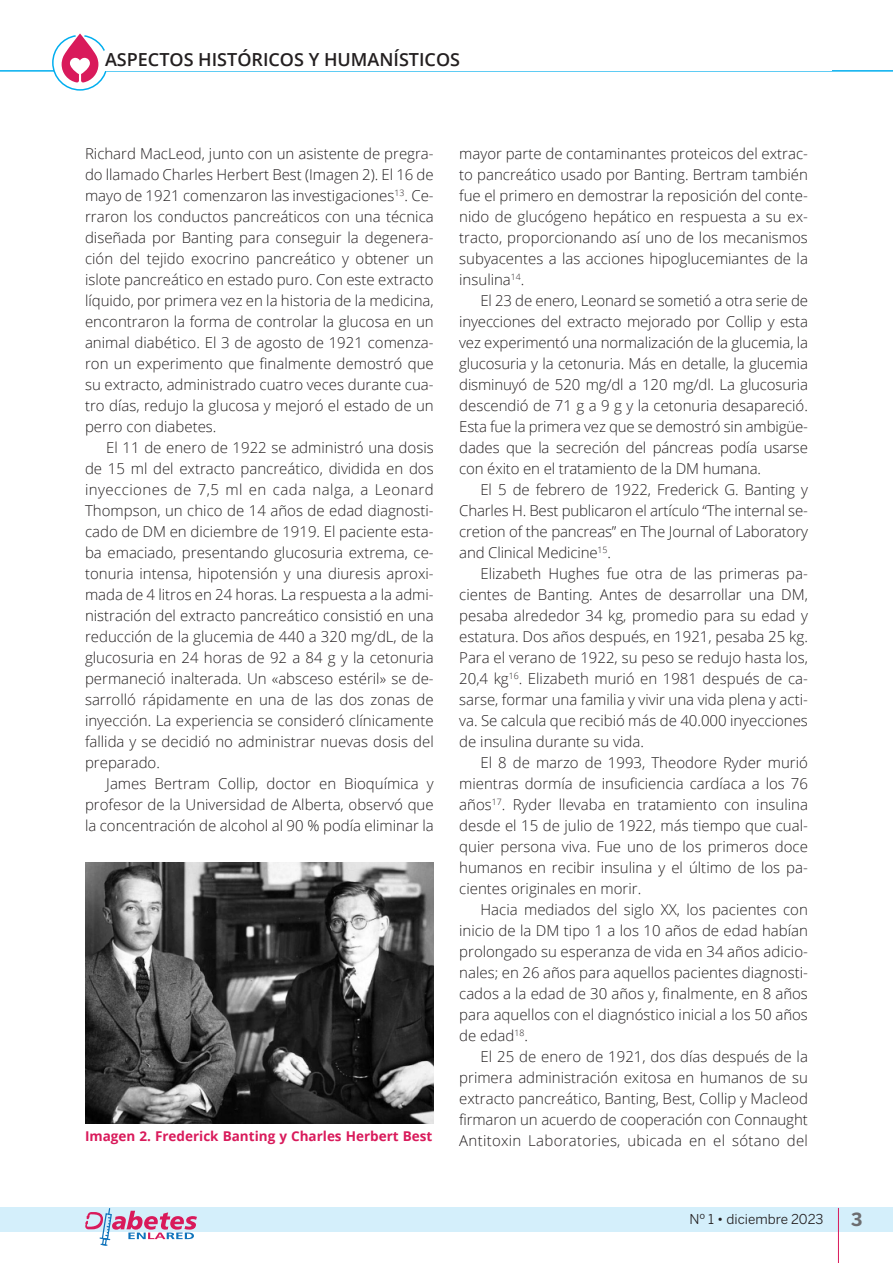
<style>
.page{position:relative;width:893px;height:1263px;background:#fff}
.page>*{position:absolute;margin:0;border:0;box-sizing:border-box;transform-origin:0 0}
.t1{font:600 18px "Open Sans";color:#231f20}
.t2{font:700 18px "Benton Sans";color:#6c6d70}
._0_texto{font:300 15px/21px "Open Sans";color:#231f20;text-align:justify}
._1_TITULO_TABLA{font:700 13.5px "Open Sans";color:#d91a5b}
.t3{font:13.5px "Benton Sans";color:#231f20}
</style>
<div class="page">
<div style="left:0;top:1208px;width:893px;height:24px;background:#d4effb"></div>
<hr style="left:838px;top:1208px;width:1px;height:55px;background:#d91a5b">
<hr style="left:0;top:70px;width:54px;height:2px;background:#00aeef">
<hr style="left:107px;top:70px;width:786px;height:2px;background:#00aeef">
<svg style="left:51px;top:33px;width:58px;height:58px"></svg>
<div style="left:100px;top:49px;width:19px;height:21px;background:#fff;border-radius:50%"></div>
<div style="left:105px;top:49px;width:726px;height:21px;background:#fff"></div>
<svg style="left:85px;top:1207px;width:112px;height:39px"></svg>
<img style="left:85px;top:863px;width:349px;height:261px">
<p class="t1" style="left:105px;top:48px;width:357px">ASPECTOS HISTÓRICOS Y HUMANÍSTICOS</p>
<p class="_0_texto" style="left:85px;top:143px;width:350px">Richard MacLeod, junto con un asistente de pregra&shy;do llamado Charles Herbert Best (Imagen 2). El 16 de mayo de 1921 comenzaron las investigaciones<sup>13</sup>. Ce&shy;rraron los conductos pancreáticos con una técnica diseñada por Banting para conseguir la degenera&shy;ción del tejido exocrino pancreático y obtener un islote pancreático en estado puro. Con este extracto líquido, por primera vez en la historia de la medicina, encontraron la forma de controlar la glucosa en un animal diabético. El 3 de agosto de 1921 comenza&shy;ron un experimento que finalmente demostró que su extracto, administrado cuatro veces durante cua&shy;tro días, redujo la glucosa y mejoró el estado de un perro con diabetes.</p>
<p class="_0_texto" style="left:85px;top:437px;width:350px;text-indent:21px">El 11 de enero de 1922 se administró una dosis de 15 ml del extracto pancreático, dividida en dos inyecciones de 7,5 ml en cada nalga, a Leonard Thompson, un chico de 14 años de edad diagnosti&shy;cado de DM en diciembre de 1919. El paciente esta&shy;ba emaciado, presentando glucosuria extrema, ce&shy;tonuria intensa, hipotensión y una diuresis aproxi&shy;mada de 4 litros en 24 horas. La respuesta a la admi&shy;nistración del extracto pancreático consistió en una reducción de la glucemia de 440 a 320 mg/dL, de la glucosuria en 24 horas de 92 a 84 g y la cetonuria permaneció inalterada. Un «absceso estéril» se de&shy;sarrolló rápidamente en una de las dos zonas de inyección. La experiencia se consideró clínicamente fallida y se decidió no administrar nuevas dosis del preparado.</p>
<p class="_0_texto" style="left:85px;top:773px;width:350px;text-indent:21px">James Bertram Collip, doctor en Bioquímica y profesor de la Universidad de Alberta, observó que la concentración de alcohol al 90 % podía eliminar la</p>
<p class="_1_TITULO_TABLA" style="left:85px;top:1126px;width:349px">Imagen 2. Frederick Banting y Charles Herbert Best</p>
<p class="_0_texto" style="left:459px;top:143px;width:350px">mayor parte de contaminantes proteicos del extrac&shy;to pancreático usado por Banting. Bertram también fue el primero en demostrar la reposición del conte&shy;nido de glucógeno hepático en respuesta a su ex&shy;tracto, proporcionando así uno de los mecanismos subyacentes a las acciones hipoglucemiantes de la insulina<sup>14</sup>.</p>
<p class="_0_texto" style="left:459px;top:290px;width:350px;text-indent:21px">El 23 de enero, Leonard se sometió a otra serie de inyecciones del extracto mejorado por Collip y esta vez experimentó una normalización de la glucemia, la glucosuria y la cetonuria. Más en detalle, la glucemia disminuyó de 520 mg/dl a 120 mg/dl. La glucosuria descendió de 71 g a 9 g y la cetonuria desapareció.<br>Esta fue la primera vez que se demostró sin ambigüe&shy;dades que la secreción del páncreas podía usarse con éxito en el tratamiento de la DM humana.</p>
<p class="_0_texto" style="left:459px;top:479px;width:350px;text-indent:21px">El 5 de febrero de 1922, Frederick G. Banting y Charles H. Best publicaron el artículo “The internal se&shy;cretion of the pancreas” en The Journal of Laboratory and Clinical Medicine<sup>15</sup>.</p>
<p class="_0_texto" style="left:459px;top:563px;width:350px;text-indent:21px">Elizabeth Hughes fue otra de las primeras pa&shy;cientes de Banting. Antes de desarrollar una DM, pesaba alrededor 34 kg, promedio para su edad y estatura. Dos años después, en 1921, pesaba 25 kg.<br>Para el verano de 1922, su peso se redujo hasta los, 20,4 kg<sup>16</sup>. Elizabeth murió en 1981 después de ca&shy;sarse, formar una familia y vivir una vida plena y acti&shy;va. Se calcula que recibió más de 40.000 inyecciones de insulina durante su vida.</p>
<p class="_0_texto" style="left:459px;top:752px;width:350px;text-indent:21px">El 8 de marzo de 1993, Theodore Ryder murió mientras dormía de insuficiencia cardíaca a los 76 años<sup>17</sup>. Ryder llevaba en tratamiento con insulina desde el 15 de julio de 1922, más tiempo que cual&shy;quier persona viva. Fue uno de los primeros doce humanos en recibir insulina y el último de los pa&shy;cientes originales en morir.</p>
<p class="_0_texto" style="left:459px;top:899px;width:350px;text-indent:21px">Hacia mediados del siglo XX, los pacientes con inicio de la DM tipo 1 a los 10 años de edad habían prolongado su esperanza de vida en 34 años adicio&shy;nales; en 26 años para aquellos pacientes diagnosti&shy;cados a la edad de 30 años y, finalmente, en 8 años para aquellos con el diagnóstico inicial a los 50 años de edad<sup>18</sup>.</p>
<p class="_0_texto" style="left:459px;top:1046px;width:350px;text-indent:21px">El 25 de enero de 1921, dos días después de la primera administración exitosa en humanos de su extracto pancreático, Banting, Best, Collip y Macleod firmaron un acuerdo de cooperación con Connaught Antitoxin Laboratories, ubicada en el sótano del</p>
<p class="t3" style="left:689px;top:1211px;width:136px">Nº 1 • diciembre 2023</p>
<p class="t2" style="left:851px;top:1209px;width:13px">3</p>
</div>
